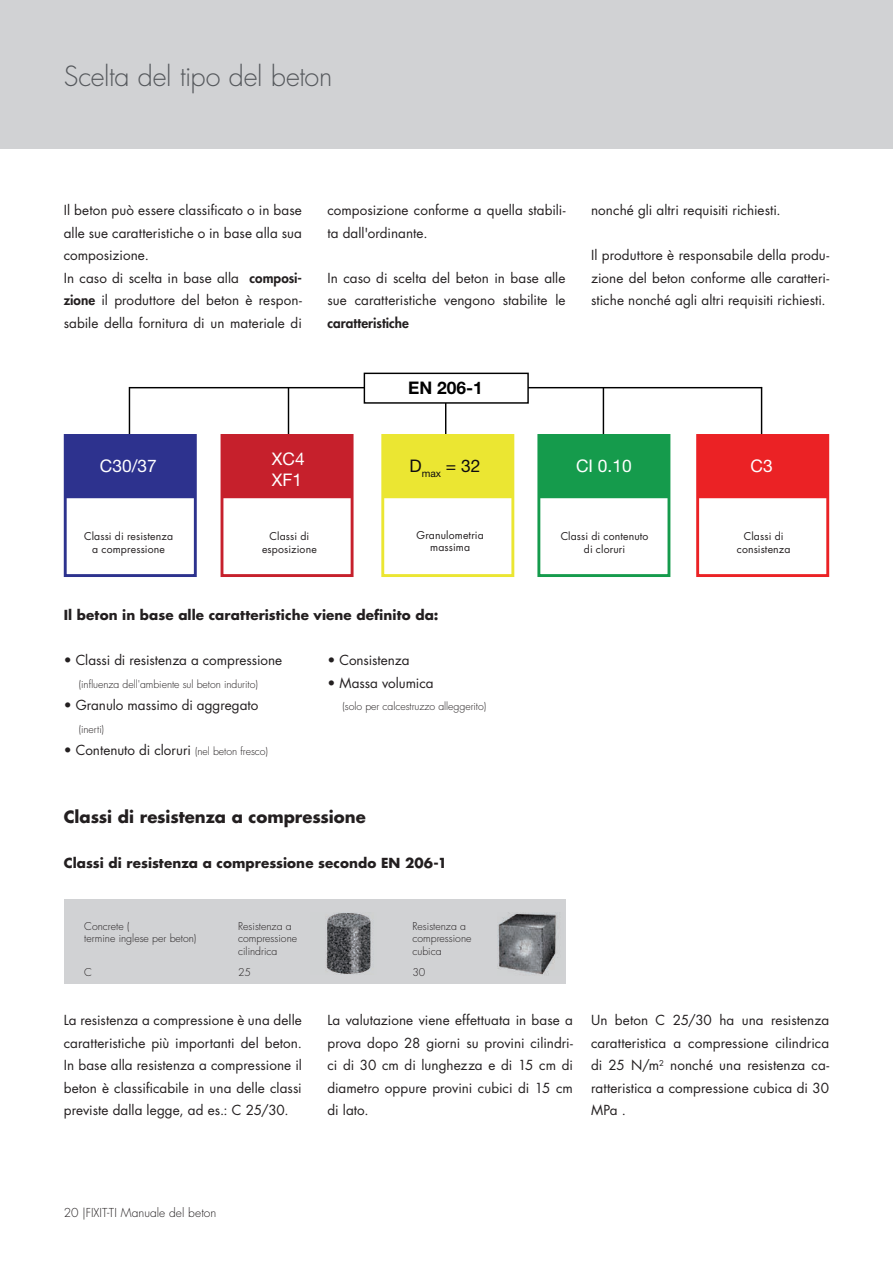
<style>
.page{position:relative;width:893px;height:1263px;background:#fff}
.page>*{position:absolute;margin:0;border:0;box-sizing:border-box;transform-origin:0 0}
.t1{font:300 27px "Futura Std";letter-spacing:-.01em;color:#55585c}
.t2{font:17.4px/20.9px "Helvetica Neue LT Std";color:#fff}
.t3{font:17.4px "Helvetica Neue LT Std";color:#0e0b10}
.t4{font:700 17.4px "Helvetica Neue LT Std";color:#000}
.t5{font:700 16.5px "Futura Std";letter-spacing:-.005em;color:#231f20}
.t6{font:13.5px/22.5px "Futura Std";letter-spacing:.005em;color:#231f20;text-align:justify}
.t7{font:700 13.5px "Futura Std";letter-spacing:.005em;color:#231f20}
.t8{font:800 13.5px "Futura Std";letter-spacing:.005em;color:#231f20}
.t9{font:300 12px "Futura Std";letter-spacing:.005em;color:#231f20}
.t10{font:300 10.5px/12.6px "Futura Std";color:#231f20}
.t11{font:10.5px/12.6px "Futura Std";letter-spacing:.01em;color:#231f20;text-align:center}
.s1{font-weight:800}
.s2{font-weight:300;font-size:10.5px}
</style>
<div class="page">
<div style="left:0;top:0;width:893px;height:149px;background:#d1d2d4"></div>
<hr style="left:129px;top:387px;width:1px;height:48px;background:#000">
<hr style="left:288px;top:388px;width:1px;height:46px;background:#000">
<hr style="left:445px;top:388px;width:1px;height:46px;background:#000">
<hr style="left:603px;top:388px;width:1px;height:47px;background:#000">
<hr style="left:761px;top:387px;width:1px;height:48px;background:#000">
<div style="left:65px;top:435px;width:130px;height:62px;background:#2d328e"></div>
<div style="left:65px;top:435px;width:131px;height:63px;border:1px solid #2d328e"></div>
<div style="left:64px;top:434px;width:133px;height:143px;border:3px solid #2d328e"></div>
<div style="left:222px;top:435px;width:130px;height:62px;background:#c6202c"></div>
<div style="left:221px;top:435px;width:132px;height:63px;border:1px solid #c6202c"></div>
<div style="left:221px;top:434px;width:133px;height:143px;border:3px solid #c6202c"></div>
<div style="left:698px;top:435px;width:130px;height:62px;background:#eb2225"></div>
<div style="left:697px;top:435px;width:131px;height:63px;border:1px solid #eb2225"></div>
<div style="left:696px;top:434px;width:133px;height:143px;border:3px solid #eb2225"></div>
<div style="left:383px;top:435px;width:130px;height:62px;background:#ebe632"></div>
<div style="left:382px;top:435px;width:132px;height:63px;border:1px solid #ebe632"></div>
<div style="left:381px;top:434px;width:133px;height:143px;border:3px solid #ebe632"></div>
<div style="left:539px;top:435px;width:130px;height:62px;background:#159b4c"></div>
<div style="left:538px;top:435px;width:132px;height:63px;border:1px solid #159b4c"></div>
<div style="left:537px;top:434px;width:133px;height:143px;border:3px solid #159b4c"></div>
<hr style="left:129px;top:387px;width:633px;height:1px;background:#000">
<div style="left:364px;top:373px;width:164px;height:30px;background:#fff"></div>
<div style="left:364px;top:373px;width:165px;height:31px;border:1px solid #000"></div>
<div style="left:64px;top:899px;width:502px;height:85px;background:#d1d2d4"></div>
<img style="left:326px;top:912px;width:45px;height:62px">
<img style="left:497px;top:912px;width:60px;height:63px">
<h1 class="t1" style="left:64px;top:60px;width:270px">Scelta del tipo del beton</h1>
<p class="t6" style="left:64px;top:199px;width:240px;text-align:left">Il beton può essere classificato o in base alle sue caratteristiche o in base alla sua composizione.<br>In caso di scelta in base alla <span class="s1">composi&shy;zione</span> il produttore del beton è respon&shy;sabile della fornitura di un materiale di</p>
<p class="t6" style="left:327px;top:199px;width:240px">composizione conforme a quella stabili&shy;ta dall'ordinante.</p>
<p class="t6" style="left:327px;top:267px;width:240px">In caso di scelta del beton in base alle sue caratteristiche vengono stabilite le</p>
<p class="t8" style="left:327px;top:314px;width:83px">caratteristiche</p>
<p class="t4" style="left:408px;top:377px;width:76px">EN 206-1</p>
<p class="t6" style="left:591px;top:199px;width:191px">nonché gli altri requisiti richiesti.</p>
<p class="t6" style="left:591px;top:244px;width:240px">Il produttore è responsabile della produ&shy;zione del beton conforme alle caratteri&shy;stiche nonché agli altri requisiti richiesti.</p>
<p class="t2" style="left:272px;top:448px;width:34px">XC4<br>XF1</p>
<p class="t2" style="left:100px;top:455px;width:58px">C30/37</p>
<p class="t3" style="left:410px;top:456px;width:72px">D<sub>max</sub> = 32</p>
<p class="t2" style="left:576px;top:455px;width:57px">CI 0.10</p>
<p class="t2" style="left:750px;top:455px;width:24px">C3</p>
<p class="t11" style="left:84px;top:530px;width:90px">Classi di resistenza a compressione</p>
<p class="t11" style="left:262px;top:530px;width:56px">Classi di esposizione</p>
<p class="t11" style="left:417px;top:529px;width:69px">Granulometria massima</p>
<p class="t11" style="left:561px;top:530px;width:89px">Classi di contenuto di cloruri</p>
<p class="t11" style="left:737px;top:530px;width:55px">Classi di consistenza</p>
<p class="t7" style="left:64px;top:606px;width:376px">Il beton in base alle caratteristiche viene definito da:</p>
<p class="t6" style="left:64px;top:649px;width:220px">• Classi di resistenza a compressione</p>
<p class="t10" style="left:79px;top:678px;width:181px">(influenza dell'ambiente sul beton indurito)</p>
<p class="t6" style="left:64px;top:694px;width:196px">• Granulo massimo di aggregato</p>
<p class="t10" style="left:79px;top:723px;width:27px">(inerti)</p>
<p class="t6" style="left:64px;top:739px;width:206px">• Contenuto di cloruri <span class="s2">(nel beton fresco)</span></p>
<p class="t6" style="left:327px;top:649px;width:84px">• Consistenza</p>
<p class="t6" style="left:327px;top:672px;width:108px">• Massa volumica</p>
<p class="t10" style="left:342px;top:700px;width:145px">(solo per calcestruzzo alleggerito)</p>
<p class="t5" style="left:64px;top:805px;width:303px">Classi di resistenza a compressione</p>
<p class="t7" style="left:64px;top:854px;width:385px">Classi di resistenza a compressione secondo EN 206-1</p>
<p class="t10" style="left:84px;top:920px;width:114px">Concrete (<br>termine inglese per beton)</p>
<p class="t10" style="left:84px;top:966px;width:9px">C</p>
<p class="t10" style="left:238px;top:920px;width:61px">Resistenza a compressione cilindrica</p>
<p class="t10" style="left:238px;top:966px;width:15px">25</p>
<p class="t10" style="left:412px;top:920px;width:61px">Resistenza a compressione cubica</p>
<p class="t10" style="left:412px;top:966px;width:15px">30</p>
<p class="t6" style="left:64px;top:1009px;width:240px">La resistenza a compressione è una delle caratteristiche più importanti del beton.<br>In base alla resistenza a compressione il beton è classificabile in una delle classi previste dalla legge, ad es.: C 25/30.</p>
<p class="t6" style="left:327px;top:1009px;width:247px">La valutazione viene effettuata in base a prova dopo 28 giorni su provini cilindri&shy;ci di 30 cm di lunghezza e di 15 cm di diametro oppure provini cubici di 15 cm di lato.</p>
<p class="t6" style="left:591px;top:1009px;width:240px">Un beton C 25/30 ha una resistenza caratteristica a compressione cilindrica di 25 N/m<sup>2</sup> nonché una resistenza ca&shy;ratteristica a compressione cubica di 30<br>MPa .</p>
<p class="t9" style="left:64px;top:1205px;width:154px">20 |FIXIT-TI Manuale del beton</p>
</div>
